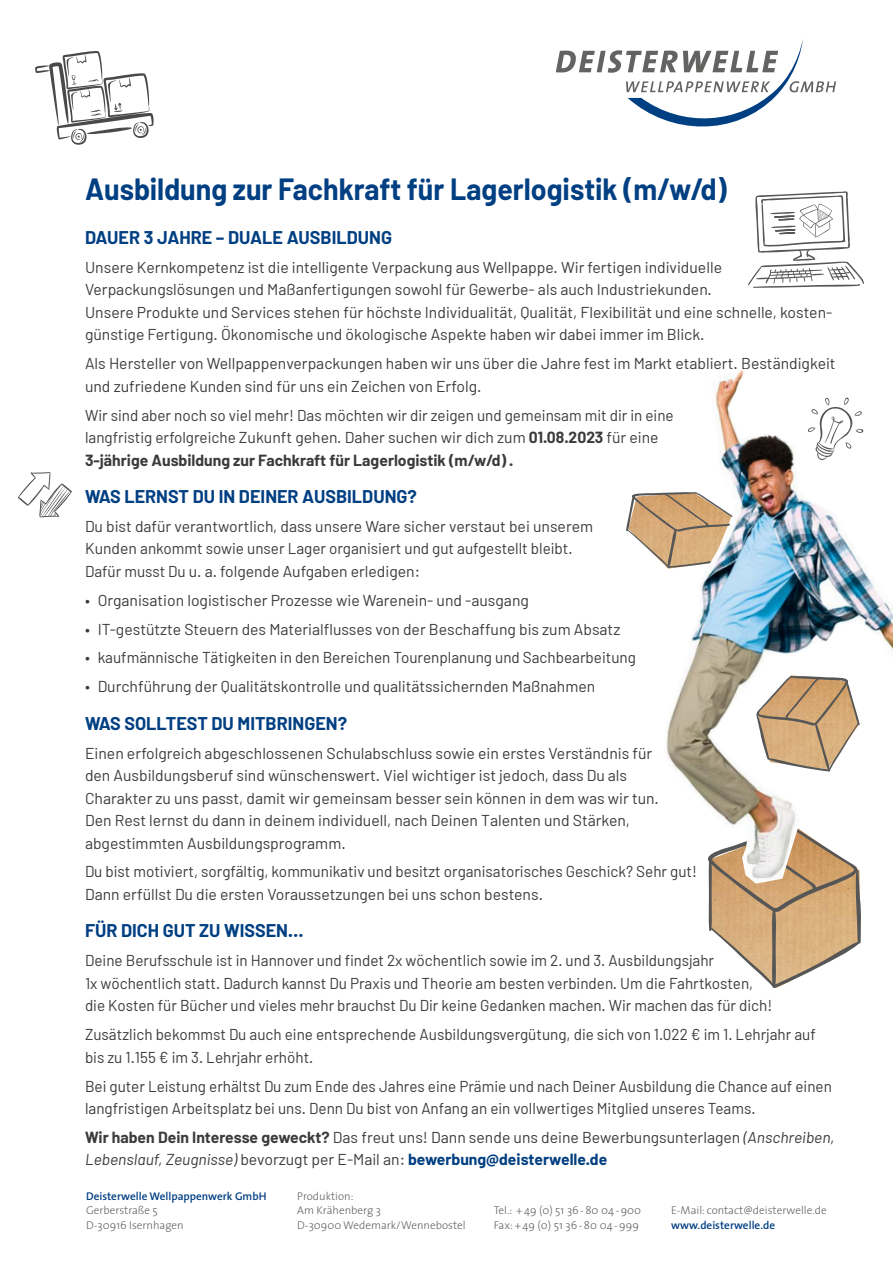
<style>
.page{position:relative;width:893px;height:1263px;background:#fff}
.page>*{position:absolute;margin:0;border:0;box-sizing:border-box;transform-origin:0 0}
.t1{font:700 30px "Barlow";color:#003f82;scale:.95 1}
.t2{font:700 18px "Barlow";color:#003f82}
.t3{font:15.75px/22.5px "Barlow";color:#3b3b3a}
.t4{font:300 11.25px/14.2px "The Sans";color:#636362}
.t5{font:600 11.25px "The Sans";color:#003f82}
.s1{font-weight:700}
.s2{font-style:italic}
.s3{font-weight:700;color:#003f82}
</style>
<div class="page">
<svg style="left:556px;top:39px;width:280px;height:88px"></svg>
<svg style="left:748px;top:191px;width:116px;height:97px"></svg>
<svg style="left:18px;top:472px;width:54px;height:45px"></svg>
<svg style="left:35px;top:51px;width:119px;height:94px"></svg>
<svg style="left:626px;top:492px;width:37px;height:72px"></svg>
<svg style="left:708px;top:884px;width:153px;height:104px"></svg>
<img style="left:663px;top:369px;width:230px;height:515px">
<svg style="left:755px;top:675px;width:105px;height:97px"></svg>
<h1 class="t1" style="left:85px;top:171px;width:677px">Ausbildung zur Fachkraft für Lagerlogistik (m/w/d)</h1>
<p class="t2" style="left:85px;top:226px;width:308px">DAUER 3 JAHRE – DUALE AUSBILDUNG</p>
<p class="t3" style="left:85px;top:255px;width:749px">Unsere Kernkompetenz ist die intelligente Verpackung aus Wellpappe. Wir fertigen individuelle Verpackungslösungen und Maßanfertigungen sowohl für Gewerbe- als auch Industriekunden.<br>Unsere Produkte und Services stehen für höchste Individualität, Qualität, Flexibilität und eine schnelle, kosten&shy;günstige Fertigung. Ökonomische und ökologische Aspekte haben wir dabei immer im Blick.</p>
<p class="t3" style="left:85px;top:352px;width:752px">Als Hersteller von Wellpappenverpackungen haben wir uns über die Jahre fest im Markt etabliert. Beständigkeit und zufriedene Kunden sind für uns ein Zeichen von Erfolg.</p>
<p class="t3" style="left:85px;top:403px;width:590px">Wir sind aber noch so viel mehr! Das möchten wir dir zeigen und gemeinsam mit dir in eine langfristig erfolgreiche Zukunft gehen. Daher suchen wir dich zum <span class="s1">01.08.2023</span> für eine<br><span class="s1">3-jährige Ausbildung zur Fachkraft für Lagerlogistik (m/w/d) .</span></p>
<p class="t2" style="left:85px;top:485px;width:333px">WAS LERNST DU IN DEINER AUSBILDUNG?</p>
<p class="t3" style="left:85px;top:514px;width:510px">Du bist dafür verantwortlich, dass unsere Ware sicher verstaut bei unserem<br>Kunden ankommt sowie unser Lager organisiert und gut aufgestellt bleibt.<br>Dafür musst Du u. a. folgende Aufgaben erledigen:</p>
<p class="t3" style="left:85px;top:588px;width:445px">• Organisation logistischer Prozesse wie Warenein- und -ausgang</p>
<p class="t3" style="left:85px;top:617px;width:537px">• IT-gestützte Steuern des Materialflusses von der Beschaffung bis zum Absatz</p>
<p class="t3" style="left:85px;top:646px;width:552px">• kaufmännische Tätigkeiten in den Bereichen Tourenplanung und Sachbearbeitung</p>
<p class="t3" style="left:85px;top:675px;width:512px">• Durchführung der Qualitätskontrolle und qualitätssichernden Maßnahmen</p>
<p class="t2" style="left:85px;top:712px;width:264px">WAS SOLLTEST DU MITBRINGEN?</p>
<p class="t3" style="left:85px;top:741px;width:575px">Einen erfolgreich abgeschlossenen Schulabschluss sowie ein erstes Verständnis für den Ausbildungsberuf sind wünschenswert. Viel wichtiger ist jedoch, dass Du als Charakter zu uns passt, damit wir gemeinsam besser sein können in dem was wir tun.<br>Den Rest lernst du dann in deinem individuell, nach Deinen Talenten und Stärken, abgestimmten Ausbildungsprogramm.</p>
<p class="t3" style="left:85px;top:860px;width:613px">Du bist motiviert, sorgfältig, kommunikativ und besitzt organisatorisches Geschick? Sehr gut!<br>Dann erfüllst Du die ersten Voraussetzungen bei uns schon bestens.</p>
<p class="t2" style="left:85px;top:920px;width:220px">FÜR DICH GUT ZU WISSEN…</p>
<p class="t3" style="left:85px;top:949px;width:689px">Deine Berufsschule ist in Hannover und findet 2x wöchentlich sowie im 2. und 3. Ausbildungsjahr<br>1x wöchentlich statt. Dadurch kannst Du Praxis und Theorie am besten verbinden. Um die Fahrtkosten, die Kosten für Bücher und vieles mehr brauchst Du Dir keine Gedanken machen. Wir machen das für dich!</p>
<p class="t3" style="left:85px;top:1023px;width:732px">Zusätzlich bekommst Du auch eine entsprechende Ausbildungsvergütung, die sich von 1.022 € im 1. Lehrjahr auf bis zu 1.155 € im 3. Lehrjahr erhöht.</p>
<p class="t3" style="left:85px;top:1074px;width:748px">Bei guter Leistung erhältst Du zum Ende des Jahres eine Prämie und nach Deiner Ausbildung die Chance auf einen langfristigen Arbeitsplatz bei uns. Denn Du bist von Anfang an ein vollwertiges Mitglied unseres Teams.</p>
<p class="t3" style="left:85px;top:1125px;width:751px"><span class="s1">Wir haben Dein Interesse geweckt?</span> Das freut uns! Dann sende uns deine Bewerbungsunterlagen <span class="s2">(Anschreiben,<br>Lebenslauf, Zeugnisse)</span> bevorzugt per E-Mail an: <span class="s3">bewerbung@deisterwelle.de</span></p>
<p class="t5" style="left:86px;top:1187px;width:182px">Deisterwelle Wellpappenwerk GmbH</p>
<p class="t4" style="left:86px;top:1203px;width:99px">Gerberstraße 5<br>D-30916 Isernhagen</p>
<p class="t4" style="left:297px;top:1189px;width:170px">Produktion:<br>Am Krähenberg 3<br>D-30900 Wedemark/Wennebostel</p>
<p class="t4" style="left:494px;top:1203px;width:149px">Tel.: +49 (0) 51 36-80 04-900<br>Fax: +49 (0) 51 36-80 04-999</p>
<p class="t4" style="left:671px;top:1203px;width:157px">E-Mail: contact@deisterwelle.de</p>
<p class="t5" style="left:671px;top:1215px;width:105px">www.deisterwelle.de</p>
</div>
